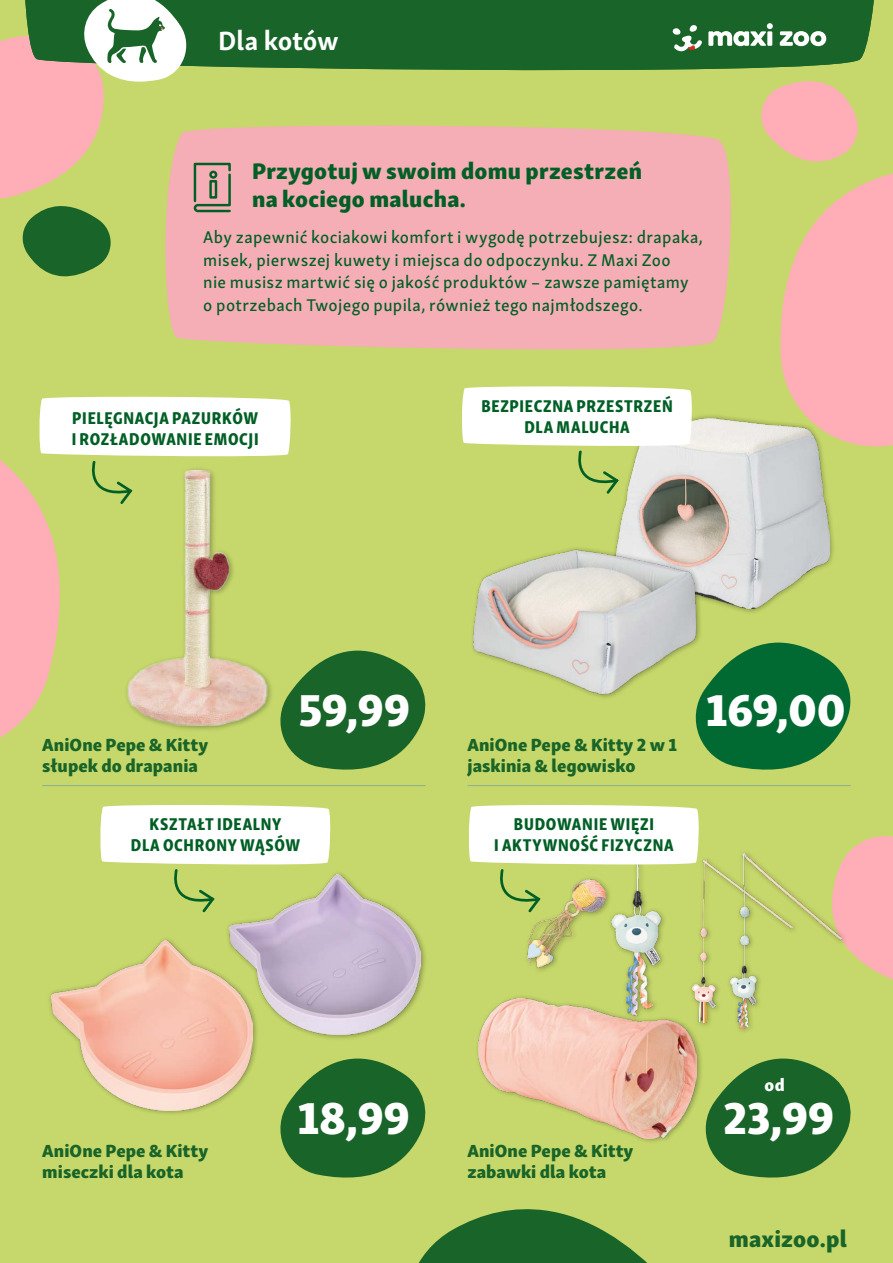
<style>
.page{position:relative;width:893px;height:1263px;background:#c6d76b}
.page>*{position:absolute;margin:0;border:0;box-sizing:border-box;transform-origin:0 0}
.t1{font:46.05px "FNMZ Skolar Sans Latn Eb";color:#fff}
.t2{font:45.9px "FNMZ Skolar Sans Latn Eb";color:#fff}
.t3{font:700 27px "FNMZ Skolar Sans Latn";letter-spacing:-.01em;color:#fff}
.t4{font:23.4px "FNMZ Skolar Sans Latn Eb";letter-spacing:.01em;color:#196428}
.t5{font:23.1px/27.5px "FNMZ Skolar Sans Latn Eb";letter-spacing:.01em;color:#005f25}
.t6{font:18px/21px "FNMZ Skolar Sans Latn Eb";letter-spacing:.005em;color:#196428}
.t7{font:17.55px/21px "FNMZ Skolar Sans Latn Cp Eb";letter-spacing:.04em;color:#005f25;text-align:center}
.t8{font:17.4px/22.5px "FNMZ Skolar Sans Latn Me";letter-spacing:.02em;color:#005f25}
.t9{font:17.4px "FNMZ Skolar Sans Latn Eb";color:#fff}
</style>
<div class="page">
<hr style="left:38px;top:1177px;width:811px;height:1px;background:#005f25">
<div style="left:225px;top:870px;width:203px;height:171px;background:#000;opacity:.35"></div>
<img style="left:229px;top:874px;width:192px;height:160px">
<div style="left:47px;top:936px;width:213px;height:181px;background:#000;opacity:.35"></div>
<img style="left:51px;top:941px;width:202px;height:169px">
<div style="left:475px;top:994px;width:229px;height:151px;background:#000;opacity:.35"></div>
<img style="left:479px;top:998px;width:218px;height:140px">
<svg style="left:703px;top:1058px;width:148px;height:120px"></svg>
<svg style="left:278px;top:1058px;width:153px;height:120px"></svg>
<hr style="left:467px;top:785px;width:384px;height:1px;background:#8cb193">
<hr style="left:42px;top:785px;width:384px;height:1px;background:#8cb193">
<svg style="left:848px;top:836px;width:45px;height:144px;background:#f7b2ad"></svg>
<svg style="left:761px;top:81px;width:132px;height:366px"></svg>
<svg style="left:419px;top:1209px;width:228px;height:54px"></svg>
<div style="left:726px;top:850px;width:122px;height:185px;background:#000;opacity:.35"></div>
<img style="left:730px;top:854px;width:112px;height:175px">
<img style="left:554px;top:859px;width:172px;height:161px">
<div style="left:524px;top:875px;width:88px;height:99px;background:#c6d76b"></div>
<img style="left:528px;top:915px;width:66px;height:54px">
<div style="left:611px;top:414px;width:225px;height:201px;background:#000;opacity:.35"></div>
<img style="left:693px;top:418px;width:136px;height:191px">
<img style="left:472px;top:440px;width:293px;height:258px">
<svg style="left:0;top:396px;width:426px;height:374px"></svg>
<svg style="left:693px;top:643px;width:158px;height:127px"></svg>
<div style="left:166px;top:125px;width:565px;height:225px;background:#f5adb6"></div>
<svg style="left:462px;top:386px;width:231px;height:110px"></svg>
<svg style="left:100px;top:805px;width:232px;height:110px"></svg>
<svg style="left:468px;top:805px;width:232px;height:110px"></svg>
<div style="left:232px;top:0;width:642px;height:71px;background:#196428"></div>
<svg style="left:0;top:0;width:232px;height:277px"></svg>
<svg style="left:672px;top:25px;width:30px;height:26px"></svg>
<svg style="left:708px;top:23px;width:118px;height:23px;background:#76a37f"></svg>
<h3 class="t3" style="left:218px;top:19px;width:122px">Dla kotów</h3>
<h3 class="t5" style="left:252px;top:155px;width:391px">Przygotuj w swoim domu przestrzeń na kociego malucha.</h3>
<p class="t8" style="left:203px;top:225px;width:501px">Aby zapewnić kociakowi komfort i wygodę potrzebujesz: drapaka, misek, pierwszej kuwety i miejsca do odpoczynku. Z Maxi Zoo<br>nie musisz martwić się o jakość produktów – zawsze pamiętamy<br>o potrzebach Twojego pupila, również tego najmłodszego.</p>
<p class="t7" style="left:72px;top:406px;width:188px;text-align:left">PIELĘGNACJA PAZURKÓW<br>I ROZŁADOWANIE EMOCJI</p>
<p class="t7" style="left:481px;top:393px;width:193px">BEZPIECZNA PRZESTRZEŃ<br>DLA MALUCHA</p>
<p class="t6" style="left:42px;top:732px;width:167px">AniOne Pepe &amp; Kitty słupek do drapania</p>
<h1 class="t1" style="left:299px;top:671px;width:113px">59,99</h1>
<h2 class="t2" style="left:706px;top:671px;width:141px">169,00</h2>
<p class="t6" style="left:467px;top:732px;width:211px">AniOne Pepe &amp; Kitty 2 w 1 jaskinia &amp; legowisko</p>
<p class="t7" style="left:131px;top:812px;width:171px">KSZTAŁT IDEALNY<br>DLA OCHRONY WĄSÓW</p>
<p class="t7" style="left:494px;top:812px;width:181px">BUDOWANIE WIĘZI<br>I AKTYWNOŚĆ FIZYCZNA</p>
<p class="t9" style="left:765px;top:1070px;width:22px">od</p>
<p class="t6" style="left:42px;top:1138px;width:167px">AniOne Pepe &amp; Kitty miseczki dla kota</p>
<h1 class="t1" style="left:297px;top:1079px;width:114px">18,99</h1>
<h1 class="t1" style="left:723px;top:1079px;width:113px">23,99</h1>
<p class="t6" style="left:467px;top:1138px;width:167px">AniOne Pepe &amp; Kitty zabawki dla kota</p>
<h3 class="t4" style="left:729px;top:1218px;width:120px">maxizoo.pl</h3>
</div>
